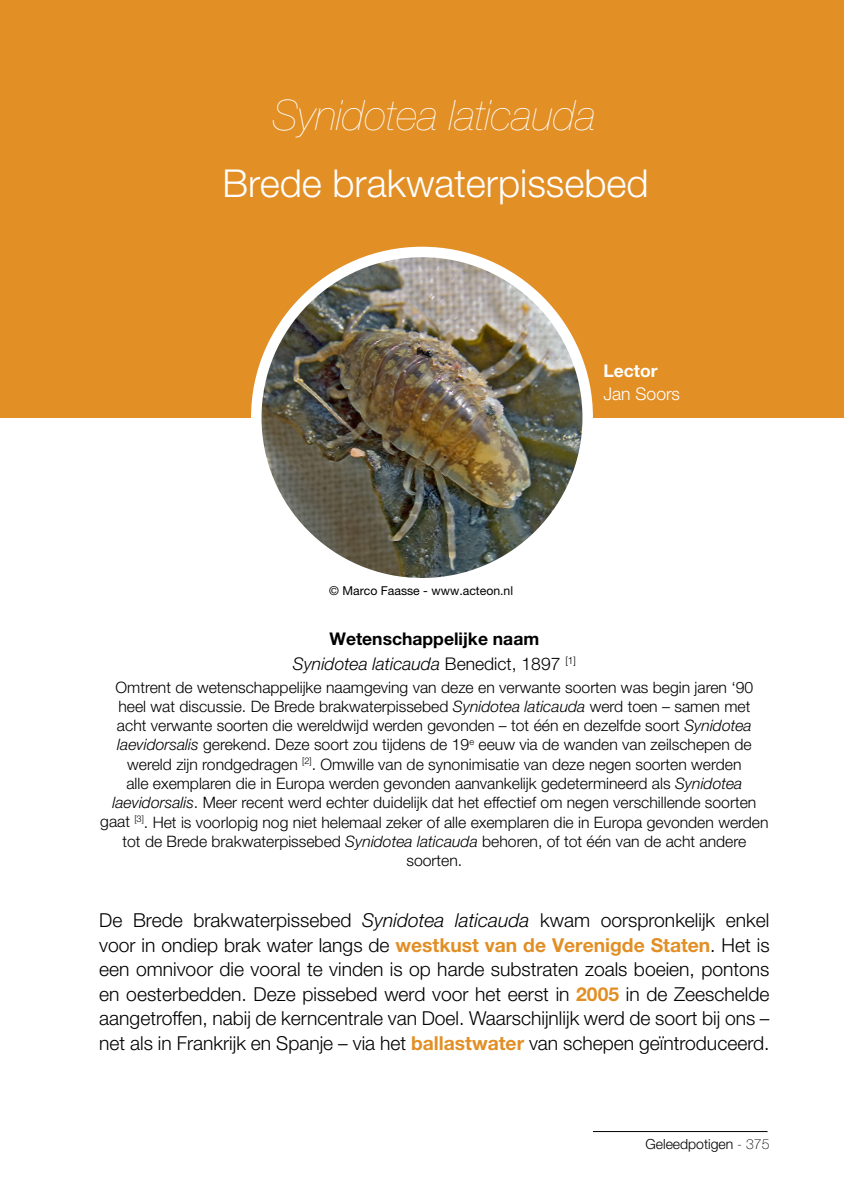
<style>
.page{position:relative;width:844px;height:1191px;background:#fff}
.page>*{position:absolute;margin:0;border:0;box-sizing:border-box;transform-origin:0 0}
.t1{font:italic 200 42px "Helvetica Neue LT Pro";color:#fff}
.t2{font:300 38.5px "Helvetica Neue LT Pro";color:#fff}
.t3{font:300 19.25px/24.5px "Helvetica Neue LT Pro";color:#000;text-align:justify}
.t4{font:italic 300 17.5px "Helvetica Neue LT Std";color:#000}
.t5{font:700 17.5px "Helvetica Neue LT Pro";color:#000}
.t6{font:300 17.5px "Helvetica Neue LT Pro";color:#fff}
.t7{font:700 17.5px "Helvetica Neue LT Pro";color:#fff}
.t8{font:300 15.75px/19.2px "Helvetica Neue LT Pro";color:#000;text-align:center}
.t9{font:300 14px "Helvetica Neue LT Std";color:#000}
.t10{font:12.25px "Helvetica Neue LT Pro";color:#000}
.s1{font-family:"Helvetica Neue LT Pro";font-style:normal}
.s2{font-family:"Helvetica Neue LT Std";font-style:italic}
.s3{font-weight:700;color:#e18f25}
.s4{font-family:"Helvetica Neue LT Pro";font-weight:100}
</style>
<div class="page">
<div style="left:0;top:0;width:843px;height:417px;background:#e28f26"></div>
<hr style="left:592px;top:1131px;width:175px;height:1px;background:#000">
<img style="left:256px;top:252px;width:331px;height:331px;border-radius:166px">
<div style="left:251px;top:247px;width:341px;height:341px;border:10px solid #fff;border-radius:50%"></div>
<h1 class="t1" style="left:273px;top:91px;width:324px">Synidotea laticauda</h1>
<h2 class="t2" style="left:222px;top:160px;width:427px">Brede brakwaterpissebed</h2>
<p class="t10" style="left:329px;top:583px;width:185px">© Marco Faasse - www.acteon.nl</p>
<p class="t7" style="left:603px;top:360px;width:56px">Lector</p>
<p class="t6" style="left:603px;top:383px;width:78px">Jan Soors</p>
<p class="t5" style="left:329px;top:628px;width:211px">Wetenschappelijke naam</p>
<p class="t4" style="left:293px;top:653px;width:284px">Synidotea laticauda <span class="s1">Benedict, 1897</span> <sup>[1]</sup></p>
<p class="t8" style="left:100px;top:677px;width:669px">Omtrent de wetenschappelijke naamgeving van deze en verwante soorten was begin jaren ‘90 heel wat discussie. De Brede brakwaterpissebed <span class="s2">Synidotea laticauda</span> werd toen – samen met<br>acht verwante soorten die wereldwijd werden gevonden – tot één en dezelfde soort <span class="s2">Synidotea laevidorsalis</span> gerekend. Deze soort zou tijdens de 19<sup>e</sup> eeuw via de wanden van zeilschepen de wereld zijn rondgedragen <sup>[2]</sup>. Omwille van de synonimisatie van deze negen soorten werden<br>alle exemplaren die in Europa werden gevonden aanvankelijk gedetermineerd als <span class="s2">Synidotea laevidorsalis</span>. Meer recent werd echter duidelijk dat het effectief om negen verschillende soorten gaat <sup>[3]</sup>. Het is voorlopig nog niet helemaal zeker of alle exemplaren die in Europa gevonden werden tot de Brede brakwaterpissebed <span class="s2">Synidotea laticauda</span> behoren, of tot één van de acht andere soorten.</p>
<p class="t3" style="left:99px;top:907px;width:671px">De Brede brakwaterpissebed <span class="s2">Synidotea laticauda</span> kwam oorspronkelijk enkel voor in ondiep brak water langs de <span class="s3">westkust van de Verenigde Staten</span>. Het is een omnivoor die vooral te vinden is op harde substraten zoals boeien, pontons en oesterbedden. Deze pissebed werd voor het eerst in <span class="s3">2005</span> in de Zeeschelde aangetroffen, nabij de kerncentrale van Doel. Waarschijnlijk werd de soort bij ons – net als in Frankrijk en Spanje – via het <span class="s3">ballastwater</span> van schepen geïntroduceerd.</p>
<p class="t9" style="left:645px;top:1135px;width:125px">Geleedpotigen <span class="s4">- 375</span></p>
</div>
